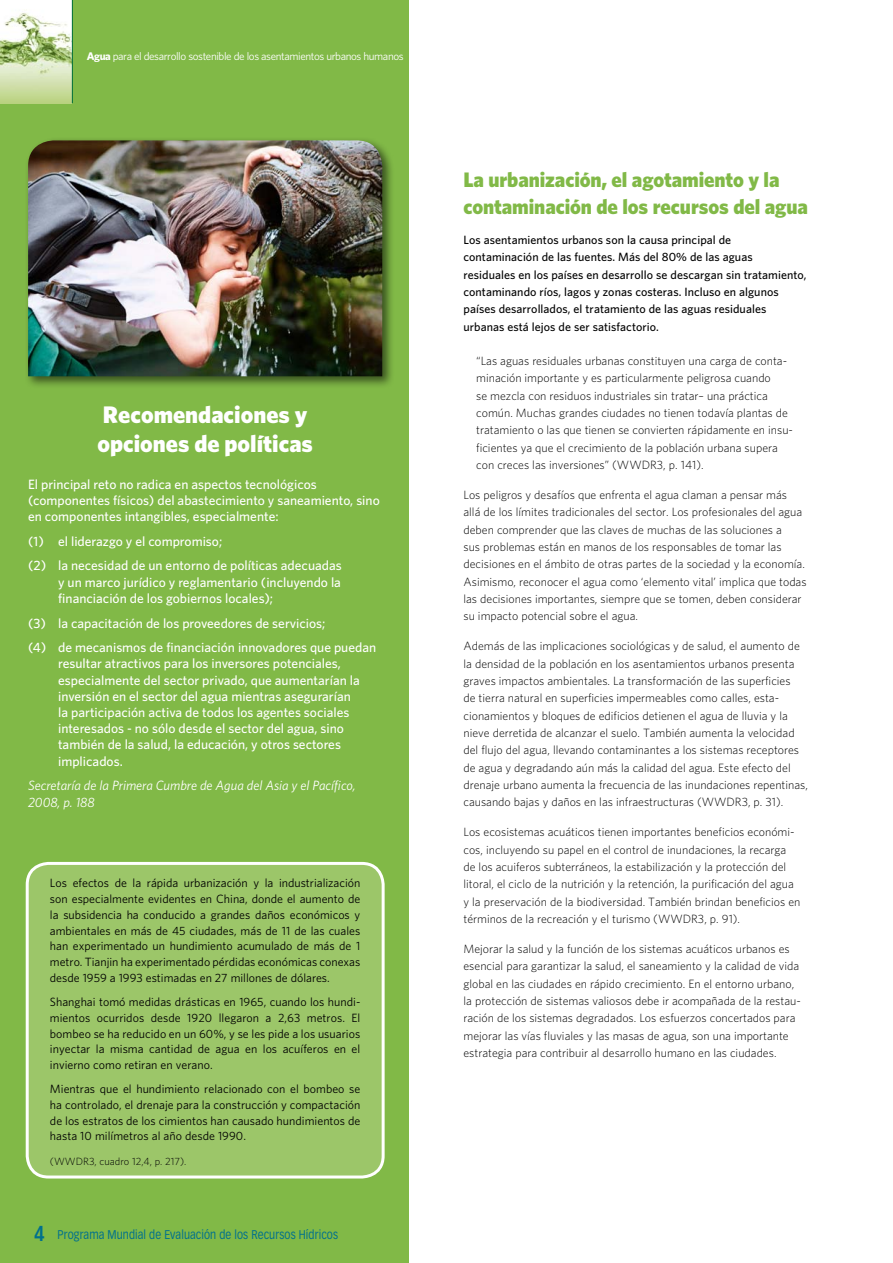
<style>
.page{position:relative;width:893px;height:1263px;background:#fff}
.page>*{position:absolute;margin:0;border:0;box-sizing:border-box;transform-origin:0 0}
.t1{font:900 24px/28.8px "Whitney";color:#fff}
.t2{font:900 21px/27px "Whitney";letter-spacing:-.005em;color:#81b947}
.t3{font:500 13.5px/16.2px "Whitney";color:#fff}
.t4{font:italic 13.5px/16.2px "Whitney";color:#fff}
.t5{font:12.45px "Vectora LT Std";letter-spacing:.01em;color:#00708d;scale:.85 1}
.t6{font:300 12px/17.2px "Whitney";color:#000}
.t7{font:12px/15.8px "Whitney";color:#000;text-align:justify}
.t8{font:500 12px/17.2px "Whitney";letter-spacing:.005em;color:#000}
.t9{font:11.1px "Whitney";letter-spacing:-.035em;color:#fff}
.t10{font:300 10.5px "Whitney";color:#000}
.s1{font-weight:700}
.s2{font-weight:700;font-size:21.3px}
</style>
<div class="page">
<div style="left:0;top:0;width:408px;height:1263px;background:#81b947"></div>
<img style="left:0;top:0;width:72px;height:103px">
<hr style="left:72px;top:0;width:1px;height:103px;background:#006f3c">
<div style="left:27px;top:863px;width:356px;height:314px;background:#9cc669;border-radius:21px"></div>
<div style="left:26px;top:862px;width:359px;height:316px;border:3px solid #fff;border-radius:21px"></div>
<div style="left:24px;top:136px;width:371px;height:253px;background:#000;opacity:.56"></div>
<img style="left:28px;top:140px;width:354px;height:236px">
<p class="t9" style="left:87px;top:49px;width:318px"><span class="s1">Agua</span> para el desarrollo sostenible de los asentamientos urbanos humanos</p>
<h1 class="t1" style="left:97px;top:399px;width:217px">Recomendaciones y opciones de políticas</h1>
<p class="t3" style="left:28px;top:476px;width:353px">El principal reto no radica en aspectos tecnológicos (componentes físicos) del abastecimiento y saneamiento, sino en componentes intangibles, especialmente:</p>
<p class="t3" style="left:28px;top:528px;width:315px;line-height:24.8px">(1) el liderazgo y el compromiso;<br>(2) la necesidad de un entorno de políticas adecuadas</p>
<p class="t3" style="left:58px;top:574px;width:284px">y un marco jurídico y reglamentario (incluyendo la financiación de los gobiernos locales);</p>
<p class="t3" style="left:28px;top:610px;width:350px;line-height:24.8px">(3) la capacitación de los proveedores de servicios;<br>(4) de mecanismos de financiación innovadores que puedan</p>
<p class="t3" style="left:58px;top:655px;width:303px">resultar atractivos para los inversores potenciales, especialmente del sector privado, que aumentarían la inversión en el sector del agua mientras asegurarían la participación activa de todos los agentes sociales interesados - no sólo desde el sector del agua, sino también de la salud, la educación, y otros sectores implicados.</p>
<p class="t4" style="left:28px;top:777px;width:329px">Secretaría de la Primera Cumbre de Agua del Asia y el Pacífico,<br>2008, p. 188</p>
<p class="t7" style="left:50px;top:875px;width:312px">Los efectos de la rápida urbanización y la industrialización son especialmente evidentes en China, donde el aumento de la subsidencia ha conducido a grandes daños económicos y ambientales en más de 45 ciudades, más de 11 de las cuales han experimentado un hundimiento acumulado de más de 1 metro. Tianjin ha experimentado pérdidas económicas conexas desde 1959 a 1993 estimadas en 27 millones de dólares.</p>
<p class="t7" style="left:50px;top:994px;width:312px">Shanghai tomó medidas drásticas en 1965, cuando los hundi&shy;mientos ocurridos desde 1920 llegaron a 2,63 metros. El bombeo se ha reducido en un 60%, y se les pide a los usuarios inyectar la misma cantidad de agua en los acuíferos en el invierno como retiran en verano.</p>
<p class="t7" style="left:50px;top:1081px;width:312px">Mientras que el hundimiento relacionado con el bombeo se ha controlado, el drenaje para la construcción y compactación de los estratos de los cimientos han causado hundimientos de hasta 10 milímetros al año desde 1990.</p>
<p class="t10" style="left:50px;top:1154px;width:138px">(WWDR3, cuadro 12,4, p. 217).</p>
<p class="t5" style="left:34px;top:1227px;width:359px"><span class="s2">4</span> Programa Mundial de Evaluación de los Recursos Hídricos</p>
<h2 class="t2" style="left:463px;top:166px;width:346px">La urbanización, el agotamiento y la contaminación de los recursos del agua</h2>
<p class="t8" style="left:463px;top:231px;width:345px">Los asentamientos urbanos son la causa principal de contaminación de las fuentes. Más del 80% de las aguas residuales en los países en desarrollo se descargan sin tratamiento, contaminando ríos, lagos y zonas costeras. Incluso en algunos países desarrollados, el tratamiento de las aguas residuales urbanas está lejos de ser satisfactorio.</p>
<p class="t6" style="left:476px;top:352px;width:318px">“Las aguas residuales urbanas constituyen una carga de conta&shy;minación importante y es particularmente peligrosa cuando<br>se mezcla con residuos industriales sin tratar– una práctica común. Muchas grandes ciudades no tienen todavía plantas de tratamiento o las que tienen se convierten rápidamente en insu&shy;ficientes ya que el crecimiento de la población urbana supera con creces las inversiones” (WWDR3, p. 141).</p>
<p class="t6" style="left:463px;top:486px;width:345px">Los peligros y desafíos que enfrenta el agua claman a pensar más allá de los límites tradicionales del sector. Los profesionales del agua deben comprender que las claves de muchas de las soluciones a<br>sus problemas están en manos de los responsables de tomar las decisiones en el ámbito de otras partes de la sociedad y la economía.<br>Asimismo, reconocer el agua como ‘elemento vital’ implica que todas las decisiones importantes, siempre que se tomen, deben considerar su impacto potencial sobre el agua.</p>
<p class="t6" style="left:463px;top:637px;width:346px">Además de las implicaciones sociológicas y de salud, el aumento de la densidad de la población en los asentamientos urbanos presenta graves impactos ambientales. La transformación de las superficies<br>de tierra natural en superficies impermeables como calles, esta&shy;cionamientos y bloques de edificios detienen el agua de lluvia y la nieve derretida de alcanzar el suelo. También aumenta la velocidad del flujo del agua, llevando contaminantes a los sistemas receptores de agua y degradando aún más la calidad del agua. Este efecto del drenaje urbano aumenta la frecuencia de las inundaciones repentinas, causando bajas y daños en las infraestructuras (WWDR3, p. 31).</p>
<p class="t6" style="left:463px;top:823px;width:338px">Los ecosistemas acuáticos tienen importantes beneficios económi&shy;cos, incluyendo su papel en el control de inundaciones, la recarga de los acuiferos subterráneos, la estabilización y la protección del litoral, el ciclo de la nutrición y la retención, la purificación del agua y la preservación de la biodiversidad. También brindan beneficios en términos de la recreación y el turismo (WWDR3, p. 91).</p>
<p class="t6" style="left:463px;top:940px;width:339px">Mejorar la salud y la función de los sistemas acuáticos urbanos es esencial para garantizar la salud, el saneamiento y la calidad de vida global en las ciudades en rápido crecimiento. En el entorno urbano, la protección de sistemas valiosos debe ir acompañada de la restau&shy;ración de los sistemas degradados. Los esfuerzos concertados para mejorar las vías fluviales y las masas de agua, son una importante estrategia para contribuir al desarrollo humano en las ciudades.</p>
</div>
